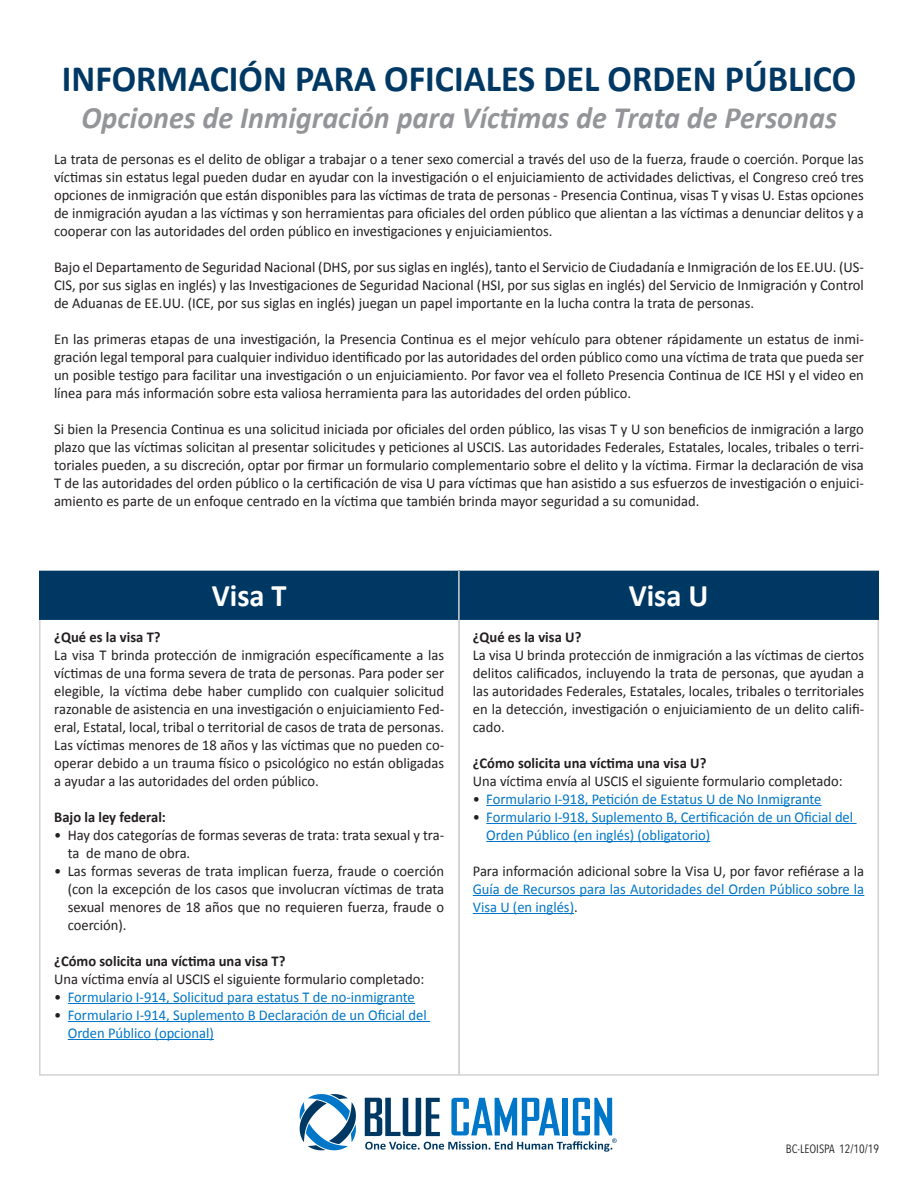
<style>
.page{position:relative;width:918px;height:1188px;background:#fff}
.page>*{position:absolute;margin:0;border:0;box-sizing:border-box;transform-origin:0 0}
.t1{font:700 37.35px "Calibri";color:#003864}
.t2{font:700 31.5px "Calibri";color:#fff}
.t3{font:italic 700 31.05px "Calibri";color:#939598}
.t4{font:15px/18px "Calibri";color:#231f20;text-align:justify}
.t5{font:15px/18px "Calibri";color:#0076c8}
.t6{font:700 15px "Calibri";color:#231f20}
.t7{font:12px "Avenir Next Condensed";color:#231f20}
.s1{color:#231f20}
</style>
<div class="page">
<div style="left:39px;top:571px;width:421px;height:49px;background:#003864;border:2px solid #003864"></div>
<div style="left:458px;top:571px;width:421px;height:49px;background:#003864;border:2px solid #003864"></div>
<hr style="left:68px;top:1003px;width:347px;height:1px;background:#0076c8">
<hr style="left:68px;top:1021px;width:362px;height:1px;background:#0076c8">
<hr style="left:68px;top:1039px;width:146px;height:1px;background:#0076c8">
<hr style="left:486px;top:805px;width:336px;height:1px;background:#0076c8">
<hr style="left:486px;top:823px;width:371px;height:1px;background:#0076c8">
<hr style="left:486px;top:841px;width:224px;height:1px;background:#0076c8">
<hr style="left:473px;top:895px;width:391px;height:1px;background:#0076c8">
<hr style="left:473px;top:913px;width:101px;height:1px;background:#0076c8">
<svg style="left:300px;top:1094px;width:56px;height:56px"></svg>
<svg style="left:365px;top:1098px;width:252px;height:54px"></svg>
<hr style="left:458px;top:571px;width:2px;height:49px;background:#d1d2d4">
<h1 class="t1" style="left:62px;top:55px;width:796px">INFORMACIÓN PARA OFICIALES DEL ORDEN PÚBLICO</h1>
<h1 class="t3" style="left:81px;top:98px;width:757px">Opciones de Inmigración para Víctimas de Trata de Personas</h1>
<p class="t4" style="left:54px;top:150px;width:811px">La trata de personas es el delito de obligar a trabajar o a tener sexo comercial a través del uso de la fuerza, fraude o coerción. Porque las víctimas sin estatus legal pueden dudar en ayudar con la investigación o el enjuiciamiento de actividades delictivas, el Congreso creó tres opciones de inmigración que están disponibles para las víctimas de trata de personas - Presencia Continua, visas T y visas U. Estas opciones de inmigración ayudan a las víctimas y son herramientas para oficiales del orden público que alientan a las víctimas a denunciar delitos y a cooperar con las autoridades del orden público en investigaciones y enjuiciamientos.</p>
<p class="t4" style="left:54px;top:258px;width:811px">Bajo el Departamento de Seguridad Nacional (DHS, por sus siglas en inglés), tanto el Servicio de Ciudadanía e Inmigración de los EE.UU. (US-CIS, por sus siglas en inglés) y las Investigaciones de Seguridad Nacional (HSI, por sus siglas en inglés) del Servicio de Inmigración y Control de Aduanas de EE.UU. (ICE, por sus siglas en inglés) juegan un papel importante en la lucha contra la trata de personas.</p>
<p class="t4" style="left:54px;top:330px;width:811px">En las primeras etapas de una investigación, la Presencia Continua es el mejor vehículo para obtener rápidamente un estatus de inmi&shy;gración legal temporal para cualquier individuo identificado por las autoridades del orden público como una víctima de trata que pueda ser un posible testigo para facilitar una investigación o un enjuiciamiento. Por favor vea el folleto Presencia Continua de ICE HSI y el video en línea para más información sobre esta valiosa herramienta para las autoridades del orden público.</p>
<p class="t4" style="left:54px;top:420px;width:811px">Si bien la Presencia Continua es una solicitud iniciada por oficiales del orden público, las visas T y U son beneficios de inmigración a largo plazo que las víctimas solicitan al presentar solicitudes y peticiones al USCIS. Las autoridades Federales, Estatales, locales, tribales o terri&shy;toriales pueden, a su discreción, optar por firmar un formulario complementario sobre el delito y la víctima. Firmar la declaración de visa T de las autoridades del orden público o la certificación de visa U para víctimas que han asistido a sus esfuerzos de investigación o enjuici&shy;amiento es parte de un enfoque centrado en la víctima que también brinda mayor seguridad a su comunidad.</p>
<h2 class="t2" style="left:212px;top:575px;width:76px">Visa T</h2>
<h3 class="t6" style="left:54px;top:627px;width:108px">¿Qué es la visa T?</h3>
<p class="t4" style="left:54px;top:646px;width:391px">La visa T brinda protección de inmigración específicamente a las víctimas de una forma severa de trata de personas. Para poder ser elegible, la víctima debe haber cumplido con cualquier solicitud razonable de asistencia en una investigación o enjuiciamiento Fed&shy;eral, Estatal, local, tribal o territorial de casos de trata de personas.<br>Las víctimas menores de 18 años y las víctimas que no pueden co&shy;operar debido a un trauma físico o psicológico no están obligadas a ayudar a las autoridades del orden público.</p>
<h3 class="t6" style="left:54px;top:807px;width:113px">Bajo la ley federal:</h3>
<p class="t4" style="left:68px;top:826px;width:378px;text-indent:-14px">• Hay dos categorías de formas severas de trata: trata sexual y tra&shy;ta de mano de obra.</p>
<p class="t4" style="left:68px;top:862px;width:378px;text-indent:-14px">• Las formas severas de trata implican fuerza, fraude o coerción (con la excepción de los casos que involucran víctimas de trata sexual menores de 18 años que no requieren fuerza, fraude o coerción).</p>
<h3 class="t6" style="left:54px;top:951px;width:233px">¿Cómo solicita una víctima una visa T?</h3>
<p class="t4" style="left:54px;top:970px;width:371px">Una víctima envía al USCIS el siguiente formulario completado:</p>
<p class="t5" style="left:54px;top:988px;width:362px"><span class="s1">•</span> Formulario I-914, Solicitud para estatus T de no-inmigrante</p>
<p class="t5" style="left:68px;top:1006px;width:360px;text-indent:-14px"><span class="s1">•</span> Formulario I-914, Suplemento B Declaración de un Oficial del<br>Orden Público (opcional)</p>
<h2 class="t2" style="left:629px;top:575px;width:81px">Visa U</h2>
<h3 class="t6" style="left:473px;top:627px;width:110px">¿Qué es la visa U?</h3>
<p class="t4" style="left:473px;top:646px;width:393px">La visa U brinda protección de inmigración a las víctimas de ciertos delitos calificados, incluyendo la trata de personas, que ayudan a las autoridades Federales, Estatales, locales, tribales o territoriales en la detección, investigación o enjuiciamiento de un delito califi&shy;cado.</p>
<h3 class="t6" style="left:473px;top:753px;width:235px">¿Cómo solicita una víctima una visa U?</h3>
<p class="t4" style="left:473px;top:772px;width:371px">Una víctima envía al USCIS el siguiente formulario completado:</p>
<p class="t5" style="left:473px;top:790px;width:350px"><span class="s1">•</span> Formulario I-918, Petición de Estatus U de No Inmigrante</p>
<p class="t5" style="left:486px;top:808px;width:368px;text-indent:-14px"><span class="s1">•</span> Formulario I-918, Suplemento B, Certificación de un Oficial del<br>Orden Público (en inglés) (obligatorio)</p>
<p class="t5" style="left:473px;top:862px;width:393px;text-align:justify"><span class="s1">Para información adicional sobre la Visa U, por favor refiérase a la </span>Guía de Recursos para las Autoridades del Orden Público sobre la Visa U (en inglés)<span class="s1">.</span></p>
<p class="t7" style="left:786px;top:1138px;width:95px">BC-LEOISPA 12/10/19</p>
</div>
